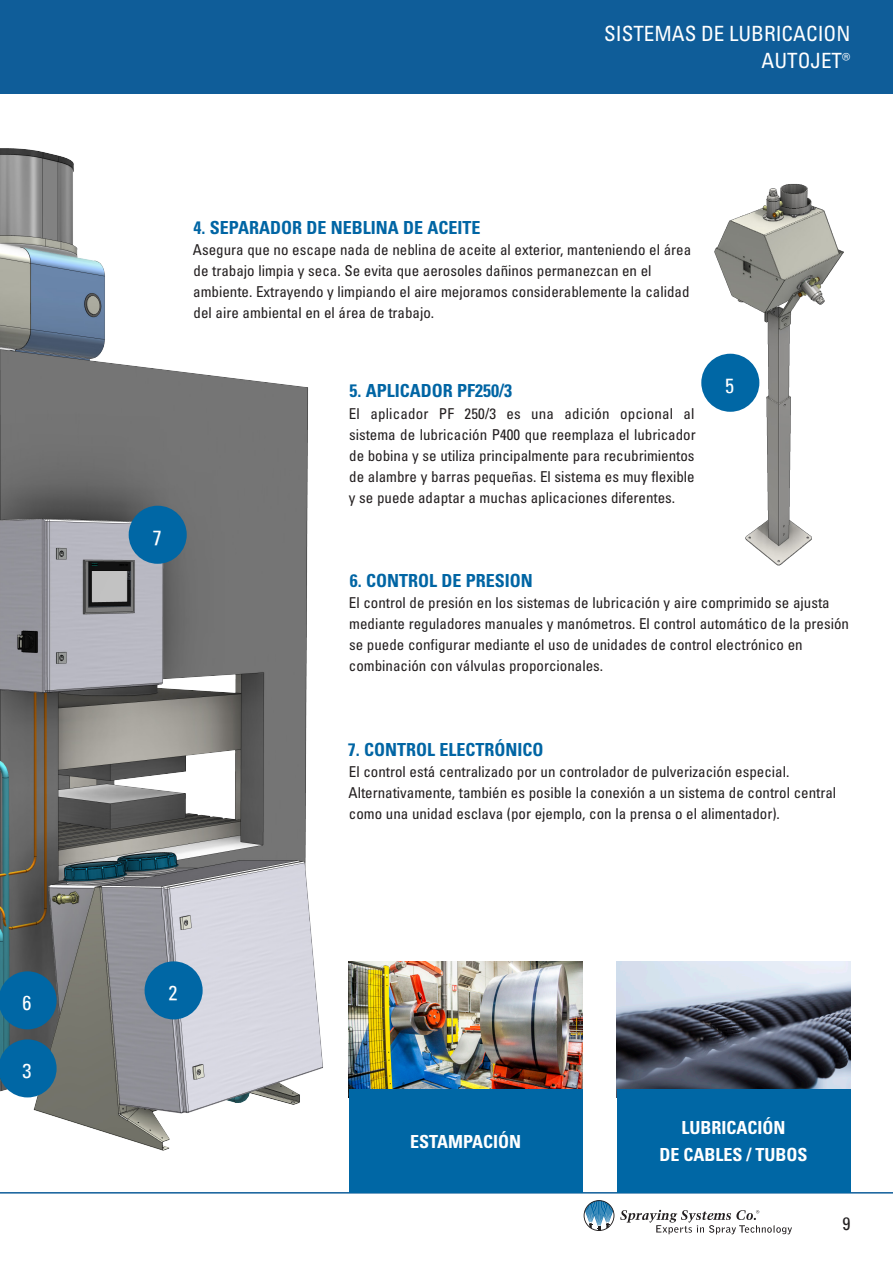
<style>
.page{position:relative;width:893px;height:1263px;background:#fff}
.page>*{position:absolute;margin:0;border:0;box-sizing:border-box;transform-origin:0 0}
.t1{font:condensed 21px/27px "Univers LT Pro";color:#fff;text-align:right}
.Applications{font:condensed 20.25px "Univers";color:#fff}
.Light_subhead{font:700 condensed 18px "Univers LT Pro";color:#0065a4}
.t2{font:700 condensed 18px "Univers LT Pro";color:#fff}
.t3{font:condensed 18px "Univers";color:#231f20}
.body{font:condensed 15px/21px "Univers LT Pro";color:#231f20}
.Light_subhead-2{font:condensed 15px/21px "Univers LT Pro";color:#231f20}
</style>
<div class="page">
<hr style="left:0;top:1192px;width:893px;height:1px;background:#0f5d99">
<svg style="left:584px;top:1200px;width:30px;height:31px"></svg>
<svg style="left:620px;top:1210px;width:172px;height:24px"></svg>
<div style="left:0;top:0;width:893px;height:94px;background:#0f5d99"></div>
<img style="left:0;top:148px;width:629px;height:1046px">
<div style="left:145px;top:961px;width:58px;height:58px;background:#0067a5;border-radius:50%"></div>
<div style="left:129px;top:506px;width:58px;height:58px;background:#0067a5;border-radius:50%"></div>
<svg style="left:0;top:971px;width:57px;height:58px;background:#0f6597"></svg>
<svg style="left:0;top:1039px;width:57px;height:58px;background:#176b9c"></svg>
<img style="left:617px;top:961px;width:233px;height:128px">
<img style="left:349px;top:961px;width:234px;height:128px">
<div style="left:349px;top:1089px;width:234px;height:104px;background:#0067a5"></div>
<div style="left:617px;top:1089px;width:233px;height:104px;background:#0067a5"></div>
<img style="left:701px;top:184px;width:143px;height:382px">
<h2 class="Applications" style="left:23px;top:990px;width:11px">6</h2>
<h2 class="Applications" style="left:23px;top:1058px;width:11px">3</h2>
<h1 class="t1" style="left:604px;top:19px;width:248px">SISTEMAS DE LUBRICACION<br>AUTOJET®</h1>
<p class="Applications" style="left:153px;top:525px;width:11px">7</p>
<p class="Light_subhead" style="left:193px;top:217px;width:289px">4. SEPARADOR DE NEBLINA DE ACEITE</p>
<p class="Light_subhead-2" style="left:193px;top:239px;width:500px">Asegura que no escape nada de neblina de aceite al exterior, manteniendo el área de trabajo limpia y seca. Se evita que aerosoles dañinos permanezcan en el ambiente. Extrayendo y limpiando el aire mejoramos considerablemente la calidad del aire ambiental en el área de trabajo.</p>
<p class="Light_subhead" style="left:349px;top:380px;width:164px">5. APLICADOR PF250/3</p>
<p class="body" style="left:349px;top:402px;width:348px;text-align:justify">El aplicador PF 250/3 es una adición opcional al sistema de lubricación P400 que reemplaza el lubricador de bobina y se utiliza principalmente para recubrimientos de alambre y barras pequeñas. El sistema es muy flexible y se puede adaptar a muchas aplicaciones diferentes.</p>
<p class="Applications" style="left:725px;top:373px;width:11px">5</p>
<p class="Light_subhead" style="left:350px;top:569px;width:185px">6. CONTROL DE PRESION</p>
<p class="body" style="left:349px;top:592px;width:502px">El control de presión en los sistemas de lubricación y aire comprimido se ajusta mediante reguladores manuales y manómetros. El control automático de la presión se puede configurar mediante el uso de unidades de control electrónico en combinación con válvulas proporcionales.</p>
<p class="Light_subhead" style="left:348px;top:738px;width:197px">7. CONTROL ELECTRÓNICO</p>
<p class="body" style="left:349px;top:761px;width:489px">El control está centralizado por un controlador de pulverización especial.<br>Alternativamente, también es posible la conexión a un sistema de control central como una unidad esclava (por ejemplo, con la prensa o el alimentador).</p>
<p class="Applications" style="left:169px;top:980px;width:11px">2</p>
<p class="t2" style="left:410px;top:1130px;width:113px">ESTAMPACIÓN</p>
<p class="t2" style="left:681px;top:1116px;width:106px">LUBRICACIÓN</p>
<p class="t2" style="left:659px;top:1143px;width:149px">DE CABLES / TUBOS</p>
<p class="t3" style="left:842px;top:1212px;width:9px">9</p>
</div>
